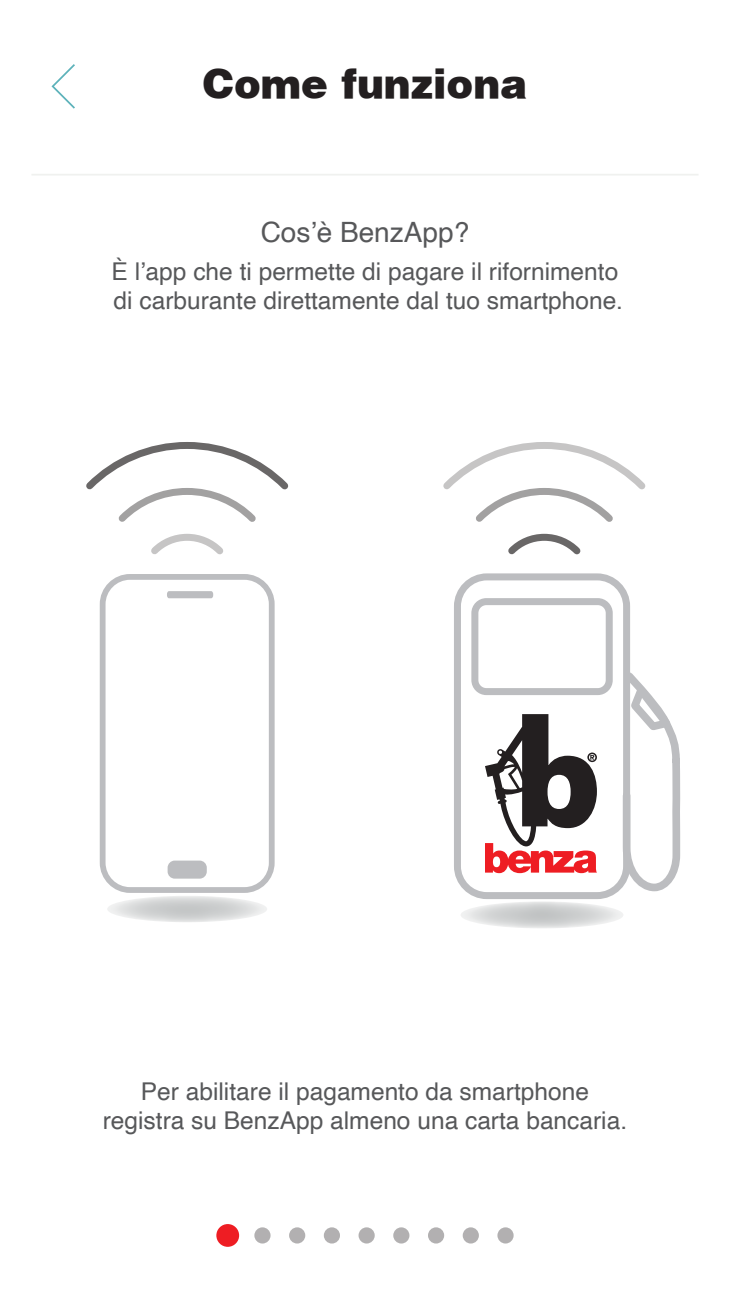
<style>
.page{position:relative;width:730px;height:1299px;background:#fff}
.page>*{position:absolute;margin:0;border:0;box-sizing:border-box;transform-origin:0 0}
.t1{font:900 40.25px "Helvetica";color:#231f20}
.t2{font:28px "Helvetica";color:#57585a}
.t3{font:24.5px/29.4px "Helvetica";color:#57585a}
</style>
<div class="page">
<hr style="left:31px;top:174px;width:667px;height:1px;background:#f0f1ef">
<svg style="left:51px;top:64px;width:24px;height:45px"></svg>
<div style="left:216px;top:1224px;width:23px;height:22px;background:#ee1d23;border-radius:50%"></div>
<svg style="left:254px;top:1227px;width:16px;height:16px"></svg>
<div style="left:289px;top:1227px;width:16px;height:16px;background:#b2b0b1;border-radius:50%"></div>
<div style="left:324px;top:1227px;width:16px;height:16px;background:#b2b0b1;border-radius:50%"></div>
<svg style="left:358px;top:1227px;width:17px;height:16px"></svg>
<div style="left:393px;top:1227px;width:16px;height:16px;background:#b2b0b1;border-radius:50%"></div>
<div style="left:428px;top:1227px;width:16px;height:16px;background:#b2b0b1;border-radius:50%"></div>
<div style="left:463px;top:1227px;width:16px;height:16px;background:#b2b0b1;border-radius:50%"></div>
<svg style="left:497px;top:1227px;width:16px;height:16px"></svg>
<svg style="left:151px;top:534px;width:72px;height:20px"></svg>
<svg style="left:86px;top:442px;width:202px;height:80px"></svg>
<svg style="left:508px;top:534px;width:72px;height:20px"></svg>
<svg style="left:443px;top:442px;width:202px;height:80px"></svg>
<div style="left:100px;top:574px;width:175px;height:319px;border:6px solid #bcbdc0;border-radius:27px"></div>
<div style="left:168px;top:860px;width:39px;height:18px;background:#bcbdc0;border-radius:7px"></div>
<svg style="left:167px;top:591px;width:46px;height:7px"></svg>
<svg style="left:107px;top:895px;width:160px;height:27px;background:#d9dbdb"></svg>
<div style="left:454px;top:573px;width:176px;height:326px;border:7px solid #bcbdc0;border-radius:29px"></div>
<svg style="left:618px;top:665px;width:63px;height:228px"></svg>
<div style="left:471px;top:598px;width:142px;height:97px;border:7px solid #bcbdc0;border-radius:11px"></div>
<svg style="left:460px;top:901px;width:163px;height:27px;background:#d8dada"></svg>
<svg style="left:485px;top:714px;width:112px;height:159px"></svg>
<h1 class="t1" style="left:203px;top:57px;width:326px">Come funziona</h1>
<p class="t2" style="left:261px;top:211px;width:210px">Cos’è BenzApp?</p>
<p class="t3" style="left:112px;top:257px;width:513px">È l’app che ti permette di pagare il rifornimento di carburante direttamente dal tuo smartphone.</p>
<p class="t3" style="left:103px;top:1077px;width:526px;text-align:center">Per abilitare il pagamento da smartphone registra su BenzApp almeno una carta bancaria.</p>
</div>
